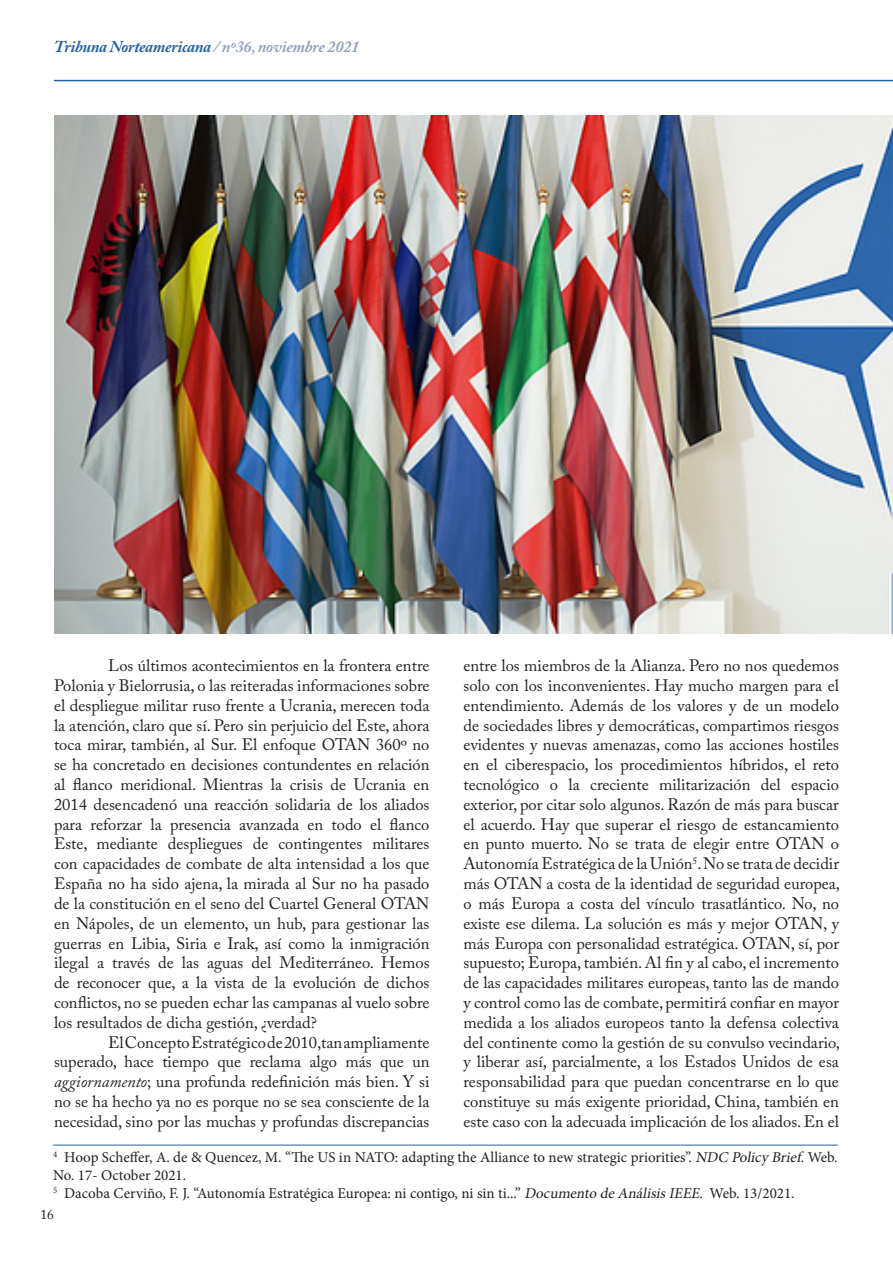
<style>
.page{position:relative;width:893px;height:1263px;background:#fff}
.page>*{position:absolute;margin:0;border:0;box-sizing:border-box;transform-origin:0 0}
.t1{font:16.5px/19.8px "Adobe Caslon Pro";color:#231f20;text-align:justify}
.t2{font:italic 700 16.5px "Adobe Caslon Pro";letter-spacing:-.02em;color:#2562a1}
.t3{font:15px/18px "Minion Pro";color:#231f20}
.t4{font:13.5px "Adobe Caslon Pro";color:#231f20}
.s1{color:#93a5b9}
.s2{font-style:italic}
</style>
<div class="page">
<img style="left:54px;top:115px;width:839px;height:519px">
<hr style="left:54px;top:80px;width:839px;height:1px;background:#2562a1">
<hr style="left:53px;top:1145px;width:785px;height:1px;background:#2562a1">
<p class="t2" style="left:54px;top:37px;width:307px">Tribuna Norteamericana <span class="s1">/ nº36, noviembre 2021</span></p>
<p class="t1" style="left:54px;top:656px;width:377px;text-indent:54px">Los últimos acontecimientos en la frontera entre Polonia y Bielorrusia, o las reiteradas informaciones sobre el despliegue militar ruso frente a Ucrania, merecen toda la atención, claro que sí. Pero sin perjuicio del Este, ahora toca mirar, también, al Sur. El enfoque OTAN 360º no se ha concretado en decisiones contundentes en relación al flanco meridional. Mientras la crisis de Ucrania en 2014 desencadenó una reacción solidaria de los aliados para reforzar la presencia avanzada en todo el flanco Este, mediante despliegues de contingentes militares con capacidades de combate de alta intensidad a los que España no ha sido ajena, la mirada al Sur no ha pasado de la constitución en el seno del Cuartel General OTAN en Nápoles, de un elemento, un hub, para gestionar las guerras en Libia, Siria e Irak, así como la inmigración ilegal a través de las aguas del Mediterráneo. Hemos de reconocer que, a la vista de la evolución de dichos conflictos, no se pueden echar las campanas al vuelo sobre los resultados de dicha gestión, ¿verdad?</p>
<p class="t1" style="left:54px;top:1032px;width:377px;text-indent:54px">El Concepto Estratégico de 2010, tan ampliamente superado, hace tiempo que reclama algo más que un <span class="s2">aggiornamento</span>; una profunda redefinición más bien. Y si no se ha hecho ya no es porque no se sea consciente de la necesidad, sino por las muchas y profundas discrepancias</p>
<p class="t1" style="left:463px;top:656px;width:378px">entre los miembros de la Alianza. Pero no nos quedemos solo con los inconvenientes. Hay mucho margen para el entendimiento. Además de los valores y de un modelo de sociedades libres y democráticas, compartimos riesgos evidentes y nuevas amenazas, como las acciones hostiles en el ciberespacio, los procedimientos híbridos, el reto tecnológico o la creciente militarización del espacio exterior, por citar solo algunos. Razón de más para buscar el acuerdo. Hay que superar el riesgo de estancamiento en punto muerto. No se trata de elegir entre OTAN o Autonomía Estratégica de la Unión<sup>5</sup>. No se trata de decidir más OTAN a costa de la identidad de seguridad europea, o más Europa a costa del vínculo trasatlántico. No, no existe ese dilema. La solución es más y mejor OTAN, y más Europa con personalidad estratégica. OTAN, sí, por supuesto; Europa, también. Al fin y al cabo, el incremento de las capacidades militares europeas, tanto las de mando y control como las de combate, permitirá confiar en mayor medida a los aliados europeos tanto la defensa colectiva del continente como la gestión de su convulso vecindario, y liberar así, parcialmente, a los Estados Unidos de esa responsabilidad para que puedan concentrarse en lo que constituye su más exigente prioridad, China, también en este caso con la adecuada implicación de los aliados. En el</p>
<p class="t3" style="left:53px;top:1148px;width:786px"><sup>4</sup> Hoop Scheffer, A. de &amp; Quencez, M. “The US in NATO: adapting the Alliance to new strategic priorities”. <span class="s2">NDC Policy Brief</span>. Web.<br>No. 17- October 2021.</p>
<p class="t3" style="left:53px;top:1184px;width:743px"><sup>5</sup> Dacoba Cerviño, F. J. “Autonomía Estratégica Europea: ni contigo, ni sin ti...” <span class="s2">Documento deAnálisisIEEE</span>. Web. 13/2021.</p>
<p class="t4" style="left:40px;top:1206px;width:15px">16</p>
</div>
